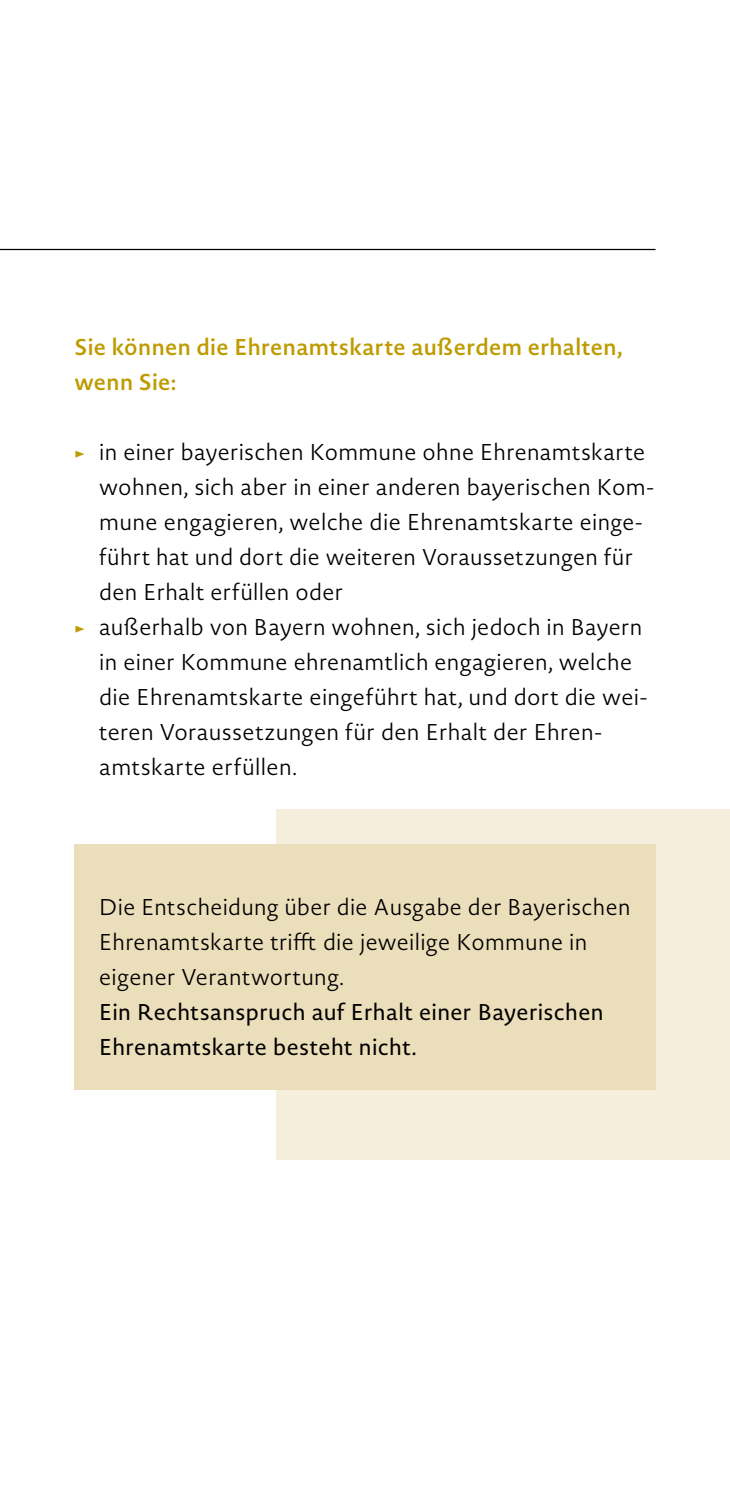
<style>
.page{position:relative;width:730px;height:1489px;background:#fff}
.page>*{position:absolute;margin:0;border:0;box-sizing:border-box;transform-origin:0 0}
.t1{font:300 22.5px/35px "Novel Sans Pro";letter-spacing:.015em;color:#000}
.t2{font:22.5px/35px "Novel Sans Pro";letter-spacing:.01em;color:#000}
.t3{font:600 22.5px/35px "Novel Sans Pro";letter-spacing:.015em;color:#be9b00}
.s1{color:#be9b00}
</style>
<div class="page">
<div style="left:276px;top:809px;width:454px;height:350px;background:#f5eedc"></div>
<hr style="left:0;top:249px;width:656px;height:1px;background:#000">
<div style="left:74px;top:844px;width:582px;height:245px;background:#ebdeba"></div>
<p class="t3" style="left:74px;top:328px;width:549px">Sie können die Ehrenamtskarte außerdem erhalten, wenn Sie:</p>
<p class="t1" style="left:99px;top:434px;width:556px;text-indent:-25px"><span class="s1">→</span> in einer bayerischen Kommune ohne Ehrenamtskarte wohnen, sich aber in einer anderen bayerischen Kom&shy;mune engagieren, welche die Ehrenamtskarte einge&shy;führt hat und dort die weiteren Voraussetzungen für den Erhalt erfüllen oder</p>
<p class="t1" style="left:99px;top:609px;width:549px;text-indent:-25px"><span class="s1">→</span> außerhalb von Bayern wohnen, sich jedoch in Bayern in einer Kommune ehrenamtlich engagieren, welche die Ehrenamtskarte eingeführt hat, und dort die wei&shy;teren Voraussetzungen für den Erhalt der Ehren&shy;amtskarte erfüllen.</p>
<p class="t1" style="left:99px;top:889px;width:533px">Die Entscheidung über die Ausgabe der Bayerischen<br>Ehrenamtskarte trifft die jeweilige Kommune in eigener Verantwortung.</p>
<p class="t2" style="left:99px;top:994px;width:506px">Ein Rechtsanspruch auf Erhalt einer Bayerischen<br>Ehrenamtskarte besteht nicht.</p>
</div>
